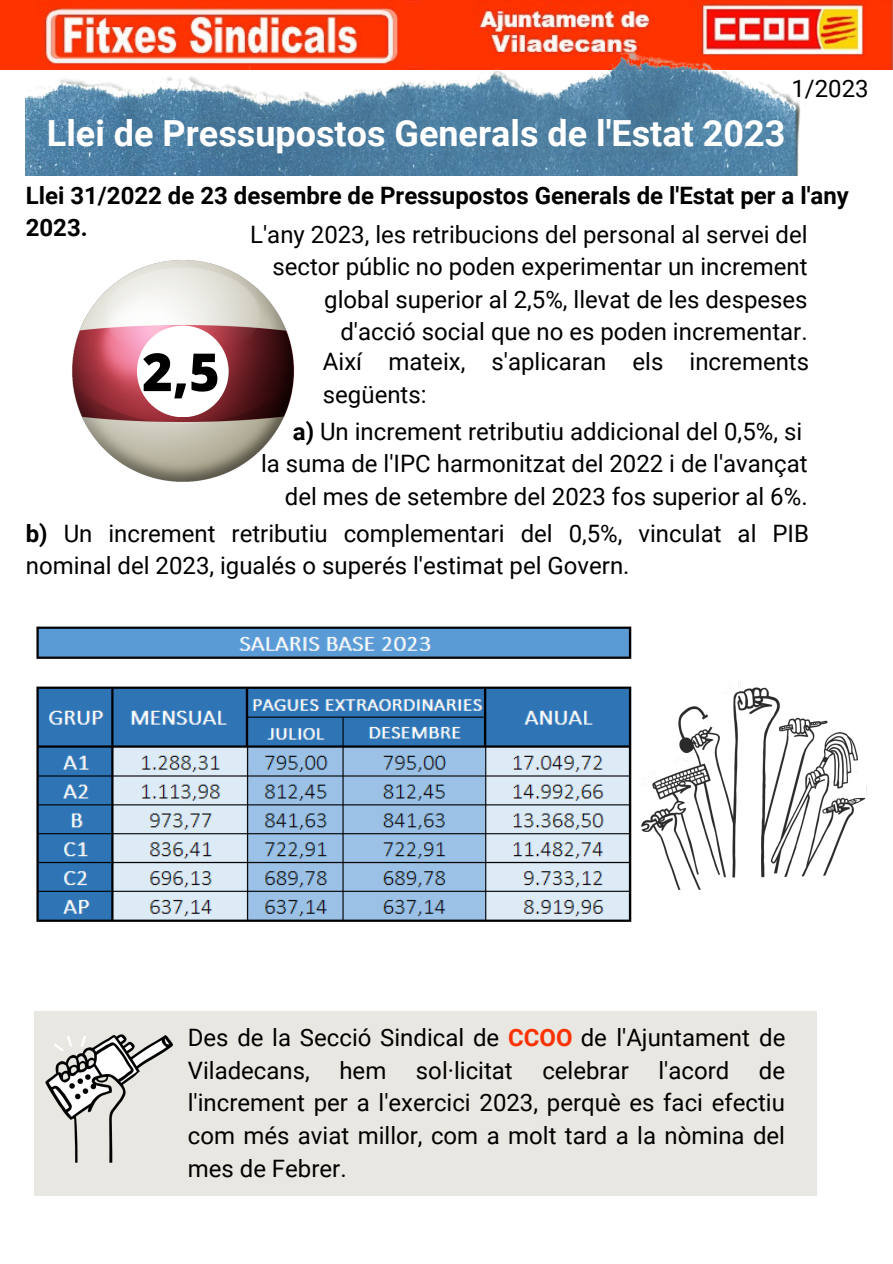
<style>
.page{position:relative;width:893px;height:1264px;background:#fff}
.page>*{position:absolute;margin:0;border:0;box-sizing:border-box;transform-origin:0 0}
.t1{font:800 52.5px "Open Sans";color:#000}
.t2{font:700 36px "Roboto";color:#fff}
.t3{font:24px/32.5px "Roboto";color:#000;text-align:right}
.t4{font:700 24px/32.5px "Roboto";color:#000}
.s1{font-weight:700}
.s2{font-weight:700;color:#fb3204}
</style>
<div class="page">
<img style="left:0;top:0;width:892px;height:70px">
<img style="left:26px;top:49px;width:776px;height:126px">
<img style="left:72px;top:260px;width:222px;height:222px">
<div style="left:137px;top:325px;width:92px;height:92px;background:#fff;border-radius:50%"></div>
<div style="left:34px;top:1011px;width:782px;height:184px;background:#e9e7e1"></div>
<img style="left:36px;top:626px;width:596px;height:296px">
<img style="left:641px;top:681px;width:227px;height:208px">
<img style="left:45px;top:1034px;width:128px;height:129px">
<h2 class="t2" style="left:47px;top:112px;width:739px">Llei de Pressupostos Generals de l'Estat 2023</h2>
<p class="t3" style="left:791px;top:72px;width:79px">1/2023</p>
<p class="t4" style="left:26px;top:179px;width:824px">Llei 31/2022 de 23 desembre de Pressupostos Generals de l'Estat per a l'any<br>2023.</p>
<p class="t3" style="left:250px;top:218px;width:559px">L'any 2023, les retribucions del personal al servei del sector públic no poden experimentar un increment global superior al 2,5%, llevat de les despeses d'acció social que no es poden incrementar.</p>
<p class="t3" style="left:323px;top:346px;width:487px;text-align:left">Així mateix, s'aplicaran els increments següents:</p>
<p class="t3" style="left:261px;top:415px;width:548px"><span class="s1">a)</span> Un increment retributiu addicional del 0,5%, si<br>la suma de l'IPC harmonitzat del 2022 i de l'avançat del mes de setembre del 2023 fos superior al 6%.</p>
<p class="t3" style="left:26px;top:517px;width:784px;text-align:left"><span class="s1">b)</span> Un increment retributiu complementari del 0,5%, vinculat al PIB nominal del 2023, igualés o superés l'estimat pel Govern.</p>
<h1 class="t1" style="left:142px;top:335px;width:79px">2,5</h1>
<p class="t3" style="left:188px;top:1021px;width:599px;text-align:justify">Des de la Secció Sindical de <span class="s2">CCOO</span> de l'Ajuntament de Viladecans, hem sol·licitat celebrar l'acord de l'increment per a l'exercici 2023, perquè es faci efectiu com més aviat millor, com a molt tard a la nòmina del mes de Febrer.</p>
</div>
